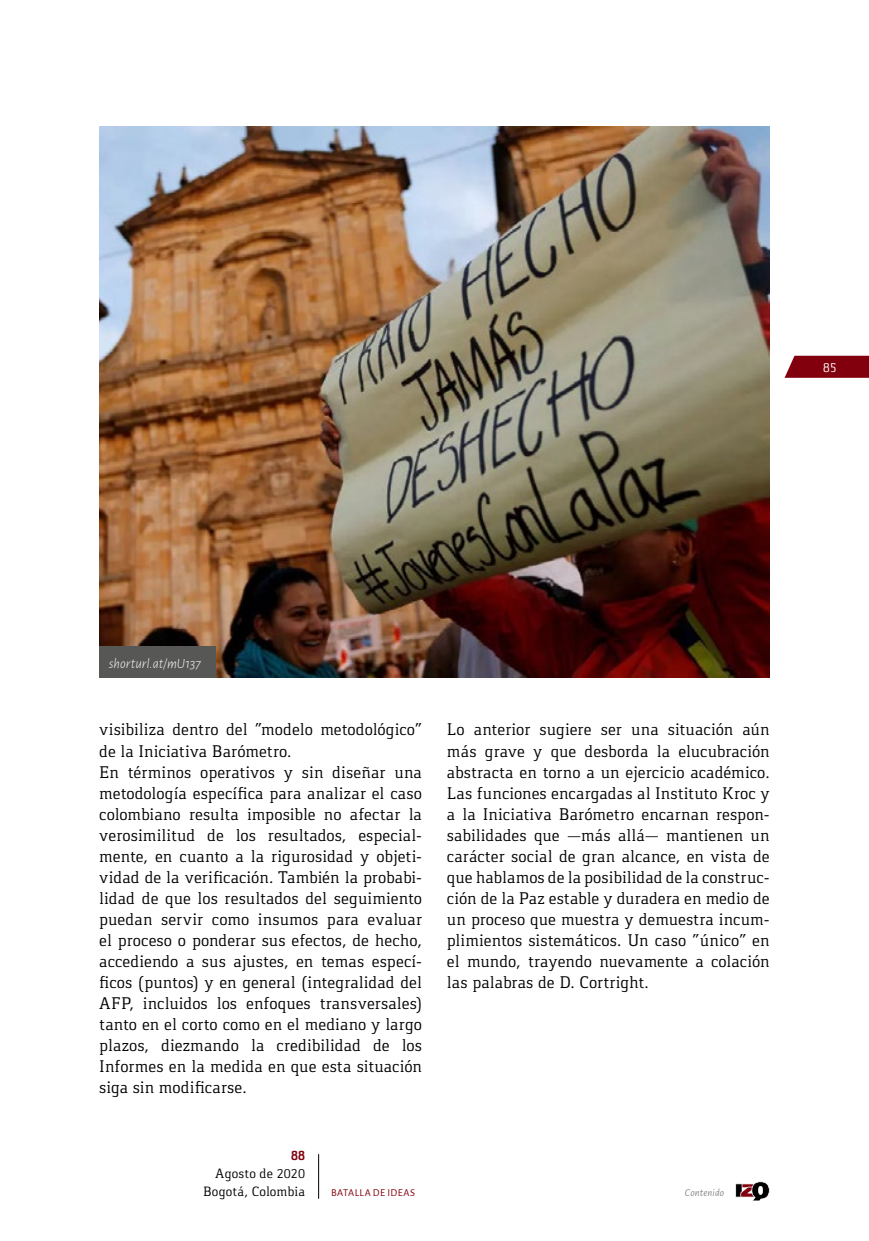
<style>
.page{position:relative;width:869px;height:1241px;background:#fff}
.page>*{position:absolute;margin:0;border:0;box-sizing:border-box;transform-origin:0 0}
.t1{font:17.5px/21px "Gaspar";color:#000}
.t2{font:14px/18.2px "Gaspar";letter-spacing:.01em;color:#000;text-align:right}
.t3{font:italic 300 14px "Alegreya Sans";color:#fff}
.t4{font:14px "Gaspar";color:#fff}
.t5{font:700 14px "Gaspar";color:#82000d}
.t6{font:10.5px "Alegreya Sans";color:#82000d}
.t7{font:italic 10.5px "Alegreya Sans";letter-spacing:.015em;color:#878787}
</style>
<div class="page">
<svg style="left:784px;top:356px;width:84px;height:22px;background:#8b121e"></svg>
<img style="left:99px;top:126px;width:670px;height:551px">
<div style="left:99px;top:646px;width:117px;height:31px;background:#575756"></div>
<hr style="left:318px;top:1153px;width:1px;height:45px;background:#000">
<svg style="left:735px;top:1181px;width:34px;height:19px"></svg>
<p class="t4" style="left:822px;top:359px;width:15px">85</p>
<p class="t3" style="left:109px;top:654px;width:93px">shorturl.at/mU137</p>
<p class="t1" style="left:99px;top:719px;width:324px">visibiliza dentro del “modelo metodológico” de la Iniciativa Barómetro.<br>En términos operativos y sin diseñar una metodología específica para analizar el caso colombiano resulta imposible no afectar la verosimilitud de los resultados, especial&shy;mente, en cuanto a la rigurosidad y objeti&shy;vidad de la verificación. También la probabi&shy;lidad de que los resultados del seguimiento puedan servir como insumos para evaluar el proceso o ponderar sus efectos, de hecho, accediendo a sus ajustes, en temas especí&shy;ficos (puntos) y en general (integralidad del AFP, incluidos los enfoques transversales) tanto en el corto como en el mediano y largo plazos, diezmando la credibilidad de los Informes en la medida en que esta situación siga sin modificarse.</p>
<p class="t1" style="left:446px;top:719px;width:324px;text-align:justify">Lo anterior sugiere ser una situación aún más grave y que desborda la elucubración abstracta en torno a un ejercicio académico.<br>Las funciones encargadas al Instituto Kroc y a la Iniciativa Barómetro encarnan respon&shy;sabilidades que —más allá— mantienen un carácter social de gran alcance, en vista de que hablamos de la posibilidad de la construc&shy;ción de la Paz estable y duradera en medio de un proceso que muestra y demuestra incum&shy;plimientos sistemáticos. Un caso “único” en el mundo, trayendo nuevamente a colación las palabras de D. Cortright.</p>
<p class="t5" style="left:291px;top:1146px;width:16px">88</p>
<p class="t2" style="left:203px;top:1164px;width:103px">Agosto de 2020<br>Bogotá, Colombia</p>
<p class="t6" style="left:331px;top:1185px;width:13px">BATALLA</p>
<p class="t6" style="left:373px;top:1185px;width:21px">DE IDEAS</p>
<p class="t7" style="left:684px;top:1185px;width:41px">Contenido</p>
</div>
